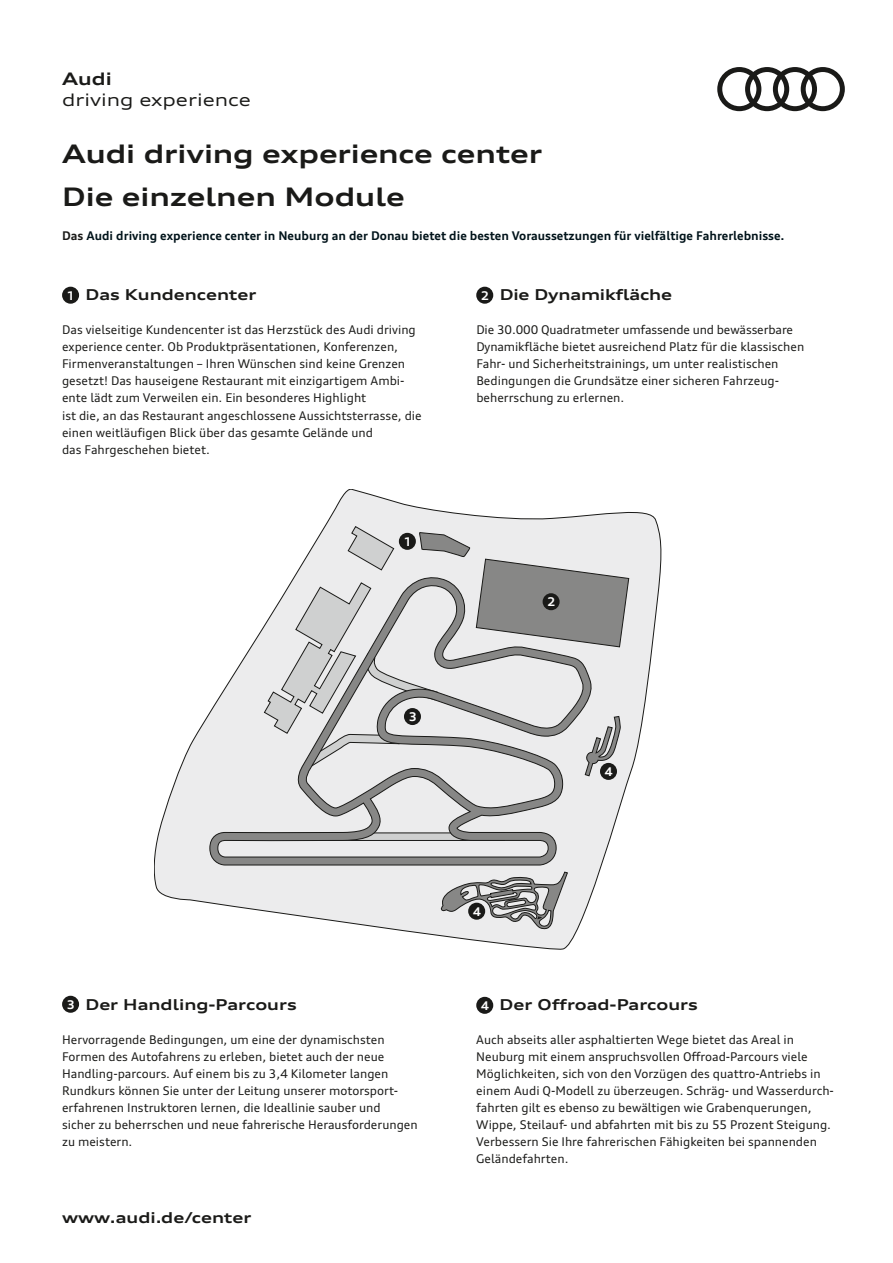
<style>
.page{position:relative;width:893px;height:1263px;background:#fff}
.page>*{position:absolute;margin:0;border:0;box-sizing:border-box;transform-origin:0 0}
.t1{font:700 expanded 25.5px/42.8px "Audi Type";letter-spacing:-.005em;color:#1a1a18}
.t2{font:expanded 17.25px "Audi Type";color:#1a1a18}
.t3{font:700 expanded 17.25px "Audi Type";color:#1a1a18}
.t4{font:700 expanded 15px "Audi Type";color:#1a1a18}
.t5{font:12px/17.1px "Audi Type";color:#1a1a18}
.t6{font:700 12px "Audi Type";color:#00131a}
.t7{font:700 12px "Audi Type";color:#fff}
.s1{color:#1a1a18}
</style>
<div class="page">
<svg style="left:717px;top:67px;width:128px;height:44px"></svg>
<div style="left:62px;top:287px;width:17px;height:17px;background:#1a1a18;border-radius:50%"></div>
<div style="left:476px;top:287px;width:17px;height:17px;background:#1a1a18;border-radius:50%"></div>
<div style="left:62px;top:996px;width:17px;height:17px;background:#1a1a18;border-radius:50%"></div>
<div style="left:476px;top:997px;width:17px;height:17px;background:#1a1a18;border-radius:50%"></div>
<svg style="left:154px;top:489px;width:507px;height:460px"></svg>
<svg style="left:348px;top:526px;width:46px;height:44px;background:#d0d0d1"></svg>
<svg style="left:476px;top:559px;width:153px;height:88px;background:#a5a5a4"></svg>
<svg style="left:419px;top:532px;width:51px;height:25px"></svg>
<svg style="left:440px;top:872px;width:128px;height:57px;background:#b5b5b5"></svg>
<svg style="left:595px;top:716px;width:25px;height:60px"></svg>
<svg style="left:210px;top:577px;width:385px;height:288px;background:#cecece"></svg>
<div style="left:468px;top:903px;width:17px;height:17px;background:#1a1a18;border-radius:50%"></div>
<div style="left:600px;top:763px;width:17px;height:17px;background:#1a1a18;border-radius:50%"></div>
<div style="left:404px;top:708px;width:17px;height:17px;background:#1a1a18;border-radius:50%"></div>
<div style="left:543px;top:593px;width:17px;height:17px;background:#1a1a18;border-radius:50%"></div>
<div style="left:399px;top:533px;width:17px;height:17px;background:#1a1a18;border-radius:50%"></div>
<h2 class="t3" style="left:62px;top:68px;width:51px">Audi</h2>
<h2 class="t2" style="left:62px;top:89px;width:190px">driving experience</h2>
<h1 class="t1" style="left:62px;top:132px;width:482px">Audi driving experience center<br>Die einzelnen Module</h1>
<p class="t6" style="left:62px;top:228px;width:724px"><span class="s1">Das</span> Audi driving experience center in Neuburg an der Donau bietet die besten Voraussetzungen für vielfältige Fahrerlebnisse.</p>
<p class="t4" style="left:500px;top:285px;width:174px">Die Dynamikfläche</p>
<p class="t5" style="left:476px;top:321px;width:329px">Die 30.000 Quadratmeter umfassende und bewässerbare Dynamikfläche bietet ausreichend Platz für die klassischen Fahr- und Sicherheitstrainings, um unter realistischen Bedingungen die Grundsätze einer sicheren Fahrzeug&shy;beherrschung zu erlernen.</p>
<p class="t4" style="left:85px;top:285px;width:172px">Das Kundencenter</p>
<p class="t5" style="left:62px;top:321px;width:361px">Das vielseitige Kundencenter ist das Herzstück des Audi driving experience center. Ob Produktpräsentationen, Konferenzen, Firmenveranstaltungen – Ihren Wünschen sind keine Grenzen gesetzt! Das hauseigene Restaurant mit einzigartigem Ambi&shy;ente lädt zum Verweilen ein. Ein besonderes Highlight<br>ist die, an das Restaurant angeschlossene Aussichtsterrasse, die einen weitläufigen Blick über das gesamte Gelände und<br>das Fahrgeschehen bietet.</p>
<p class="t7" style="left:67px;top:288px;width:9px">1</p>
<p class="t7" style="left:481px;top:288px;width:9px">2</p>
<p class="t7" style="left:404px;top:534px;width:9px">1</p>
<p class="t7" style="left:409px;top:709px;width:9px">3</p>
<p class="t7" style="left:473px;top:904px;width:9px">4</p>
<p class="t7" style="left:547px;top:595px;width:9px">2</p>
<p class="t7" style="left:605px;top:764px;width:9px">4</p>
<p class="t4" style="left:500px;top:995px;width:200px">Der Offroad-Parcours</p>
<p class="t5" style="left:476px;top:1031px;width:359px">Auch abseits aller asphaltierten Wege bietet das Areal in Neuburg mit einem anspruchsvollen Offroad-Parcours viele Möglichkeiten, sich von den Vorzügen des quattro-Antriebs in einem Audi Q-Modell zu überzeugen. Schräg- und Wasserdurch&shy;fahrten gilt es ebenso zu bewältigen wie Grabenquerungen, Wippe, Steilauf- und abfahrten mit bis zu 55 Prozent Steigung.<br>Verbessern Sie Ihre fahrerischen Fähigkeiten bei spannenden Geländefahrten.</p>
<p class="t4" style="left:85px;top:995px;width:213px">Der Handling-Parcours</p>
<p class="t5" style="left:62px;top:1031px;width:357px">Hervorragende Bedingungen, um eine der dynamischsten Formen des Autofahrens zu erleben, bietet auch der neue Handling-parcours. Auf einem bis zu 3,4 Kilometer langen Rundkurs können Sie unter der Leitung unserer motorsport&shy;erfahrenen Instruktoren lernen, die Ideallinie sauber und<br>sicher zu beherrschen und neue fahrerische Herausforderungen zu meistern.</p>
<p class="t7" style="left:67px;top:997px;width:9px">3</p>
<p class="t7" style="left:481px;top:998px;width:9px">4</p>
<p class="t4" style="left:62px;top:1208px;width:191px">www.audi.de/center</p>
</div>
